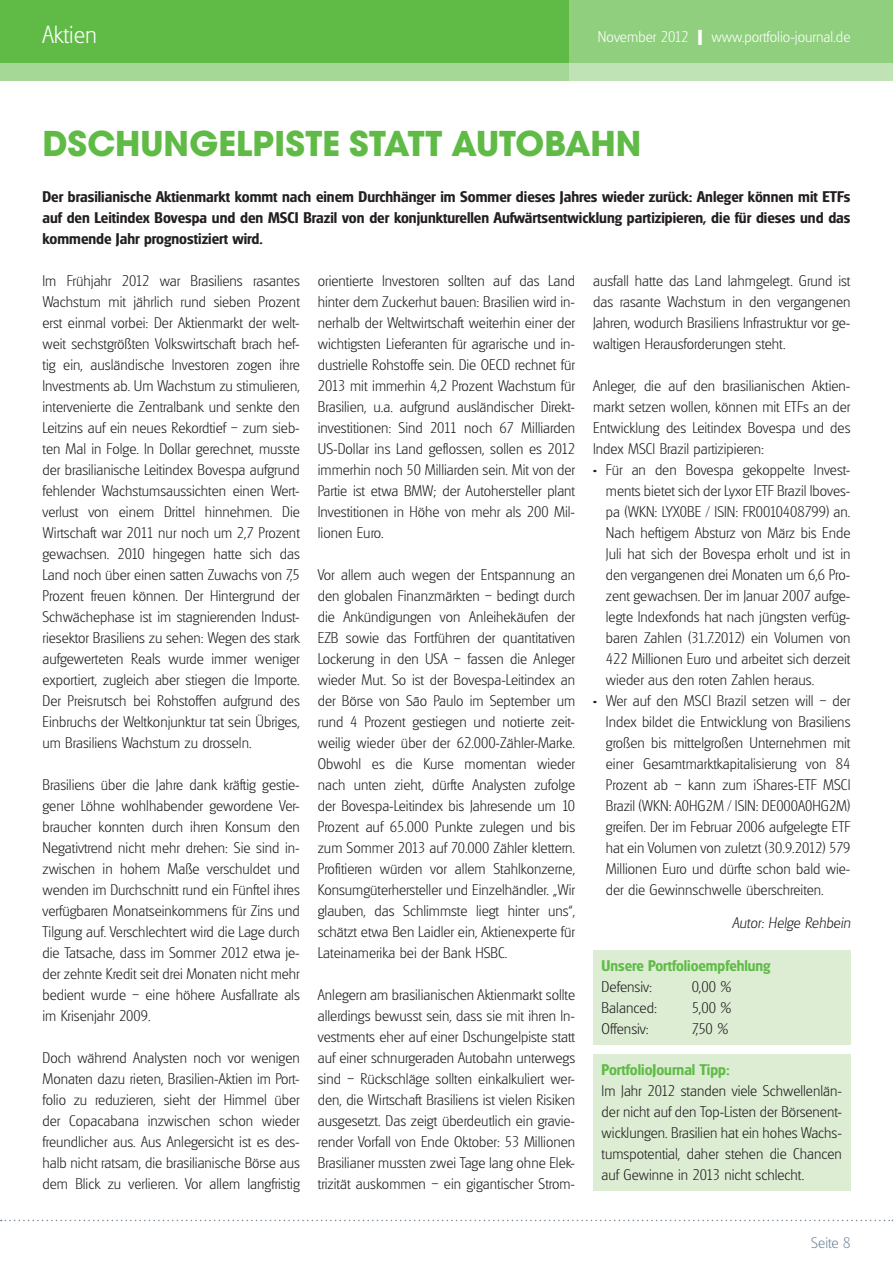
<style>
.page{position:relative;width:893px;height:1263px;background:#fff}
.page>*{position:absolute;margin:0;border:0;box-sizing:border-box;transform-origin:0 0}
.t1{font:700 37.5px "Avignon";color:#60bb46}
.t2{font:200 24px "Glasgow Serial";color:#fff}
.t3{font:200 15px/21px "Glasgow Serial";color:#231f20;text-align:justify}
.t4{font:700 15px/21px "Glasgow Serial";color:#231f20;text-align:justify}
.t5{font:700 15px "Glasgow Serial";color:#60bb46}
.t6{font:200 15px "Glasgow Serial";color:#fff}
.t7{font:italic 200 15px "Glasgow Serial";color:#231f20}
.t8{font:200 15px "Glasgow Serial";color:#75899c}
.s1{font-weight:700;font-size:21px}
.s2{font-weight:800}
</style>
<div class="page">
<div style="left:0;top:0;width:893px;height:81px;background:#60bb46"></div>
<div style="left:0;top:64px;width:893px;height:17px;background:#a5d897"></div>
<svg style="left:570px;top:0;width:323px;height:81px;background:#99d389"></svg>
<svg style="left:1px;top:1220px;width:892px;height:1px"></svg>
<div style="left:593px;top:1054px;width:257px;height:137px;background:#ddedd4"></div>
<div style="left:593px;top:950px;width:257px;height:95px;background:#ddedd4"></div>
<h2 class="t2" style="left:43px;top:20px;width:56px">Aktien</h2>
<p class="t6" style="left:598px;top:27px;width:254px">November 2012 <span class="s1">I</span> www.portfolio-journal.de</p>
<h1 class="t1" style="left:43px;top:120px;width:600px">DSCHUNGELPISTE STATT AUTOBAHN</h1>
<p class="t4" style="left:43px;top:186px;width:809px">Der brasilianische Aktienmarkt kommt nach einem Durchhänger im Sommer dieses Jahres wieder zurück: Anleger können mit ETFs auf den Leitindex Bovespa und den MSCI Brazil von der konjunkturellen Aufwärtsentwicklung partizipieren, die für dieses und das kommende Jahr prognostiziert wird.</p>
<p class="t3" style="left:318px;top:270px;width:259px">orientierte Investoren sollten auf das Land hinter dem Zuckerhut bauen: Brasilien wird in&shy;nerhalb der Weltwirtschaft weiterhin einer der wichtigsten Lieferanten für agrarische und in&shy;dustrielle Rohstoffe sein. Die OECD rechnet für 2013 mit immerhin 4,2 Prozent Wachstum für Brasilien, u.a. aufgrund ausländischer Direkt&shy;investitionen: Sind 2011 noch 67 Milliarden US-Dollar ins Land geflossen, sollen es 2012 immerhin noch 50 Milliarden sein. Mit von der Partie ist etwa BMW; der Autohersteller plant Investitionen in Höhe von mehr als 200 Mil&shy;lionen Euro.</p>
<p class="t3" style="left:318px;top:564px;width:259px">Vor allem auch wegen der Entspannung an den globalen Finanzmärkten – bedingt durch die Ankündigungen von Anleihekäufen der EZB sowie das Fortführen der quantitativen Lockerung in den USA – fassen die Anleger wieder Mut. So ist der Bovespa-Leitindex an der Börse von São Paulo im September um rund 4 Prozent gestiegen und notierte zeit&shy;weilig wieder über der 62.000-Zähler-Marke.<br>Obwohl es die Kurse momentan wieder nach unten zieht, dürfte Analysten zufolge der Bovespa-Leitindex bis Jahresende um 10<br>Prozent auf 65.000 Punkte zulegen und bis zum Sommer 2013 auf 70.000 Zähler klettern.<br>Profitieren würden vor allem Stahlkonzerne, Konsumgüterhersteller und Einzelhändler. „Wir glauben, das Schlimmste liegt hinter uns“, schätzt etwa Ben Laidler ein, Aktienexperte für Lateinamerika bei der Bank HSBC.</p>
<p class="t3" style="left:318px;top:984px;width:259px">Anlegern am brasilianischen Aktienmarkt sollte allerdings bewusst sein, dass sie mit ihren In&shy;vestments eher auf einer Dschungelpiste statt auf einer schnurgeraden Autobahn unterwegs sind – Rückschläge sollten einkalkuliert wer&shy;den, die Wirtschaft Brasiliens ist vielen Risiken ausgesetzt. Das zeigt überdeutlich ein gravie&shy;render Vorfall von Ende Oktober: 53 Millionen Brasilianer mussten zwei Tage lang ohne Elek&shy;trizität auskommen – ein gigantischer Strom-</p>
<p class="t3" style="left:43px;top:270px;width:259px">Im Frühjahr 2012 war Brasiliens rasantes Wachstum mit jährlich rund sieben Prozent erst einmal vorbei: Der Aktienmarkt der welt&shy;weit sechstgrößten Volkswirtschaft brach hef&shy;tig ein, ausländische Investoren zogen ihre Investments ab. Um Wachstum zu stimulieren, intervenierte die Zentralbank und senkte den Leitzins auf ein neues Rekordtief – zum sieb&shy;ten Mal in Folge. In Dollar gerechnet, musste der brasilianische Leitindex Bovespa aufgrund fehlender Wachstumsaussichten einen Wert&shy;verlust von einem Drittel hinnehmen. Die Wirtschaft war 2011 nur noch um 2,7 Prozent gewachsen. 2010 hingegen hatte sich das Land noch über einen satten Zuwachs von 7,5<br>Prozent freuen können. Der Hintergrund der Schwächephase ist im stagnierenden Indust&shy;riesektor Brasiliens zu sehen: Wegen des stark aufgewerteten Reals wurde immer weniger exportiert, zugleich aber stiegen die Importe.<br>Der Preisrutsch bei Rohstoffen aufgrund des Einbruchs der Weltkonjunktur tat sein Übriges, um Brasiliens Wachstum zu drosseln.</p>
<p class="t3" style="left:43px;top:774px;width:259px">Brasiliens über die Jahre dank kräftig gestie&shy;gener Löhne wohlhabender gewordene Ver&shy;braucher konnten durch ihren Konsum den Negativtrend nicht mehr drehen: Sie sind in&shy;zwischen in hohem Maße verschuldet und wenden im Durchschnitt rund ein Fünftel ihres verfügbaren Monatseinkommens für Zins und Tilgung auf. Verschlechtert wird die Lage durch die Tatsache, dass im Sommer 2012 etwa je&shy;der zehnte Kredit seit drei Monaten nicht mehr bedient wurde – eine höhere Ausfallrate als im Krisenjahr 2009.</p>
<p class="t3" style="left:43px;top:1047px;width:259px">Doch während Analysten noch vor wenigen Monaten dazu rieten, Brasilien-Aktien im Port&shy;folio zu reduzieren, sieht der Himmel über der Copacabana inzwischen schon wieder freundlicher aus. Aus Anlegersicht ist es des&shy;halb nicht ratsam, die brasilianische Börse aus dem Blick zu verlieren. Vor allem langfristig</p>
<p class="t3" style="left:593px;top:270px;width:259px">ausfall hatte das Land lahmgelegt. Grund ist das rasante Wachstum in den vergangenen Jahren, wodurch Brasiliens Infrastruktur vor ge&shy;waltigen Herausforderungen steht.</p>
<p class="t3" style="left:593px;top:375px;width:259px">Anleger, die auf den brasilianischen Aktien&shy;markt setzen wollen, können mit ETFs an der Entwicklung des Leitindex Bovespa und des Index MSCI Brazil partizipieren:</p>
<p class="t3" style="left:606px;top:459px;width:246px;text-indent:-13px"><span class="s2">•</span> Für an den Bovespa gekoppelte Invest&shy;ments bietet sich der Lyxor ETF Brazil Iboves&shy;pa (WKN: LYX0BE / ISIN: FR0010408799) an.<br>Nach heftigem Absturz von März bis Ende Juli hat sich der Bovespa erholt und ist in den vergangenen drei Monaten um 6,6 Pro&shy;zent gewachsen. Der im Januar 2007 aufge&shy;legte Indexfonds hat nach jüngsten verfüg&shy;baren Zahlen (31.7.2012) ein Volumen von 422 Millionen Euro und arbeitet sich derzeit wieder aus den roten Zahlen heraus.</p>
<p class="t3" style="left:606px;top:690px;width:246px;text-indent:-13px"><span class="s2">•</span> Wer auf den MSCI Brazil setzen will – der Index bildet die Entwicklung von Brasiliens großen bis mittelgroßen Unternehmen mit einer Gesamtmarktkapitalisierung von 84<br>Prozent ab – kann zum iShares-ETF MSCI Brazil (WKN: A0HG2M / ISIN: DE000A0HG2M) greifen. Der im Februar 2006 aufgelegte ETF hat ein Volumen von zuletzt (30.9.2012) 579<br>Millionen Euro und dürfte schon bald wie&shy;der die Gewinnschwelle überschreiten.</p>
<p class="t7" style="left:732px;top:914px;width:120px">Autor: Helge Rehbein</p>
<p class="t5" style="left:602px;top:956px;width:170px">Unsere Portfolioempfehlung</p>
<p class="t3" style="left:602px;top:976px;width:52px">Defensiv:</p>
<p class="t3" style="left:692px;top:976px;width:41px">0,00 %</p>
<p class="t3" style="left:602px;top:997px;width:57px">Balanced:</p>
<p class="t3" style="left:692px;top:997px;width:41px">5,00 %</p>
<p class="t3" style="left:602px;top:1018px;width:49px">Offensiv:</p>
<p class="t3" style="left:692px;top:1018px;width:38px">7,50 %</p>
<p class="t5" style="left:602px;top:1060px;width:130px">PortfolioJournal Tipp:</p>
<p class="t3" style="left:602px;top:1080px;width:242px">Im Jahr 2012 standen viele Schwellenlän&shy;der nicht auf den Top-Listen der Börsenent&shy;wicklungen. Brasilien hat ein hohes Wachs&shy;tumspotential, daher stehen die Chancen auf Gewinne in 2013 nicht schlecht.</p>
<p class="t8" style="left:811px;top:1234px;width:41px">Seite 8</p>
</div>
